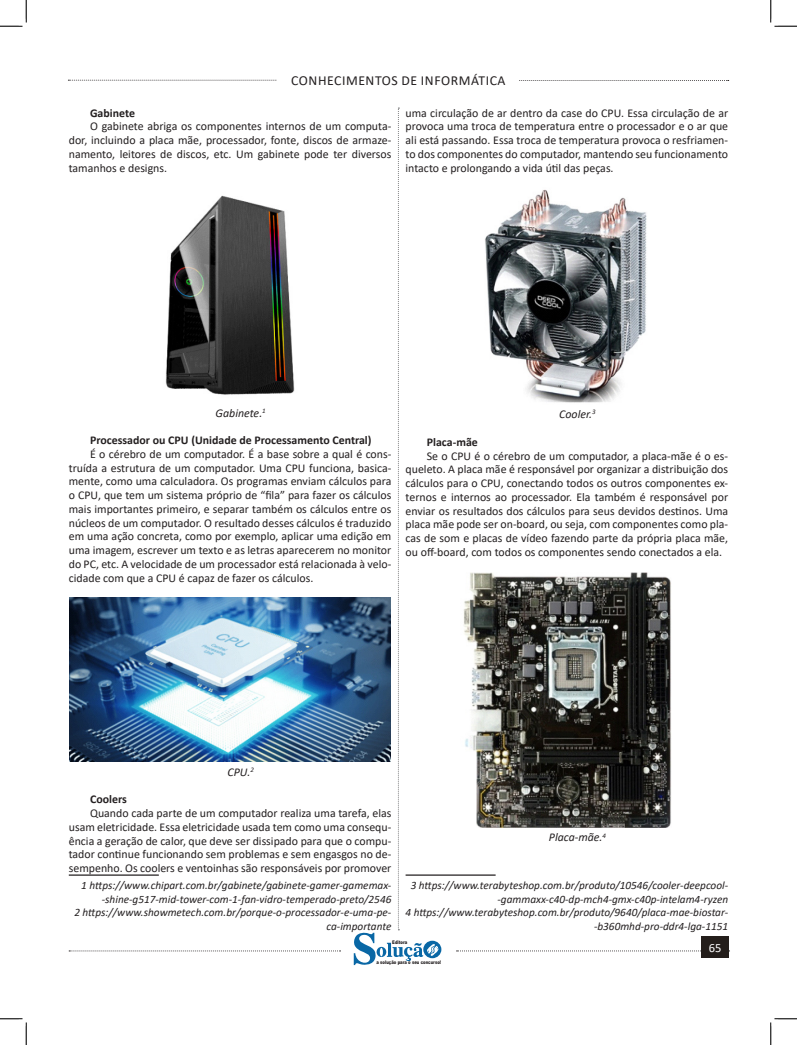
<style>
.page{position:relative;width:797px;height:1045px;background:#fff}
.page>*{position:absolute;margin:0;border:0;box-sizing:border-box;transform-origin:0 0}
.t1{font:13.75px "Calibri";letter-spacing:.04em;color:#231f20}
.t2{font:12.5px "Calibri";color:#fff}
.t3{font:11.88px/13.8px "Calibri";color:#231f20;text-align:justify}
.TITULO_DE_ASSUNTO__CORPO{font:700 11.88px "Calibri";color:#231f20}
.FONT_REF{font:italic 11.88px "Calibri";color:#231f20}
.FONT_REF-2{font:italic 11.25px/13.8px "Calibri";color:#231f20;text-align:right}
.t4{font:900 5px "Arial";color:#231f20;scale:.76 1}
</style>
<div class="page">
<svg style="left:69px;top:950px;width:271px;height:1px"></svg>
<svg style="left:68px;top:80px;width:209px;height:1px"></svg>
<svg style="left:519px;top:80px;width:209px;height:1px"></svg>
<svg style="left:456px;top:950px;width:245px;height:1px"></svg>
<div style="left:701px;top:936px;width:28px;height:22px;background:#241e1b"></div>
<svg style="left:354px;top:108px;width:87px;height:857px"></svg>
<img style="left:165px;top:195px;width:130px;height:200px">
<img style="left:70px;top:598px;width:320px;height:164px">
<hr style="left:69px;top:874px;width:90px;height:1px;background:#231f20">
<img style="left:485px;top:189px;width:162px;height:214px">
<img style="left:439px;top:572px;width:232px;height:255px">
<hr style="left:405px;top:874px;width:90px;height:1px;background:#231f20">
<svg style="left:0;top:0;width:27px;height:27px"></svg>
<svg style="left:0;top:1018px;width:27px;height:27px"></svg>
<svg style="left:770px;top:0;width:27px;height:27px"></svg>
<svg style="left:770px;top:1018px;width:27px;height:27px"></svg>
<p class="t1" style="left:291px;top:71px;width:216px">CONHECIMENTOS DE INFORMÁTICA</p>
<p class="TITULO_DE_ASSUNTO__CORPO" style="left:90px;top:104px;width:46px">Gabinete</p>
<p class="t3" style="left:69px;top:119px;width:324px;text-indent:21px">O gabinete abriga os componentes internos de um computa&shy;dor, incluindo a placa mãe, processador, fonte, discos de armaze&shy;namento, leitores de discos, etc. Um gabinete pode ter diversos tamanhos e designs.</p>
<p class="t3" style="left:405px;top:106px;width:324px">uma circulação de ar dentro da case do CPU. Essa circulação de ar provoca uma troca de temperatura entre o processador e o ar que ali está passando. Essa troca de temperatura provoca o resfriamen&shy;to dos componentes do computador, mantendo seu funcionamento intacto e prolongando a vida útil das peças.</p>
<p class="FONT_REF" style="left:216px;top:404px;width:52px">Gabinete.<sup>1</sup></p>
<p class="TITULO_DE_ASSUNTO__CORPO" style="left:90px;top:432px;width:283px">Processador ou CPU (Unidade de Processamento Central)</p>
<p class="t3" style="left:69px;top:447px;width:324px;text-indent:21px">É o cérebro de um computador. É a base sobre a qual é cons&shy;truída a estrutura de um computador. Uma CPU funciona, basica&shy;mente, como uma calculadora. Os programas enviam cálculos para o CPU, que tem um sistema próprio de “fila” para fazer os cálculos mais importantes primeiro, e separar também os cálculos entre os núcleos de um computador. O resultado desses cálculos é traduzido em uma ação concreta, como por exemplo, aplicar uma edição em uma imagem, escrever um texto e as letras aparecerem no monitor do PC, etc. A velocidade de um processador está relacionada à velo&shy;cidade com que a CPU é capaz de fazer os cálculos.</p>
<p class="FONT_REF" style="left:559px;top:406px;width:38px">Cooler.<sup>3</sup></p>
<p class="TITULO_DE_ASSUNTO__CORPO" style="left:427px;top:433px;width:52px">Placa-mãe</p>
<p class="t3" style="left:405px;top:448px;width:324px;text-indent:21px">Se o CPU é o cérebro de um computador, a placa-mãe é o es&shy;queleto. A placa mãe é responsável por organizar a distribuição dos cálculos para o CPU, conectando todos os outros componentes ex&shy;ternos e internos ao processador. Ela também é responsável por enviar os resultados dos cálculos para seus devidos destinos. Uma placa mãe pode ser on-board, ou seja, com componentes como pla&shy;cas de som e placas de vídeo fazendo parte da própria placa mãe, ou off-board, com todos os componentes sendo conectados a ela.</p>
<p class="FONT_REF" style="left:227px;top:763px;width:28px">CPU.<sup>2</sup></p>
<p class="TITULO_DE_ASSUNTO__CORPO" style="left:90px;top:791px;width:38px">Coolers</p>
<p class="t3" style="left:69px;top:806px;width:324px;text-indent:21px">Quando cada parte de um computador realiza uma tarefa, elas usam eletricidade. Essa eletricidade usada tem como uma consequ&shy;ência a geração de calor, que deve ser dissipado para que o compu&shy;tador continue funcionando sem problemas e sem engasgos no de&shy;sempenho. Os coolers e ventoinhas são responsáveis por promover</p>
<p class="FONT_REF-2" style="left:81px;top:877px;width:311px">1 https://www.chipart.com.br/gabinete/gabinete-gamer-gamemax--shine-g517-mid-tower-com-1-fan-vidro-temperado-preto/2546</p>
<p class="FONT_REF-2" style="left:74px;top:905px;width:318px">2 https://www.showmetech.com.br/porque-o-processador-e-uma-pe&shy;ca-importante</p>
<p class="FONT_REF" style="left:549px;top:829px;width:59px">Placa-mãe.<sup>4</sup></p>
<p class="FONT_REF-2" style="left:410px;top:877px;width:319px">3 https://www.terabyteshop.com.br/produto/10546/cooler-deepcool--gammaxx-c40-dp-mch4-gmx-c40p-intelam4-ryzen</p>
<p class="FONT_REF-2" style="left:405px;top:905px;width:324px">4 https://www.terabyteshop.com.br/produto/9640/placa-mae-biostar--b360mhd-pro-ddr4-lga-1151</p>
<p class="t4" style="left:392px;top:939px;width:21px">Editora</p>
<p class="t4" style="left:376px;top:959px;width:86px">a solução para o seu concurso!</p>
<p class="t2" style="left:709px;top:939px;width:14px">65</p>
</div>
